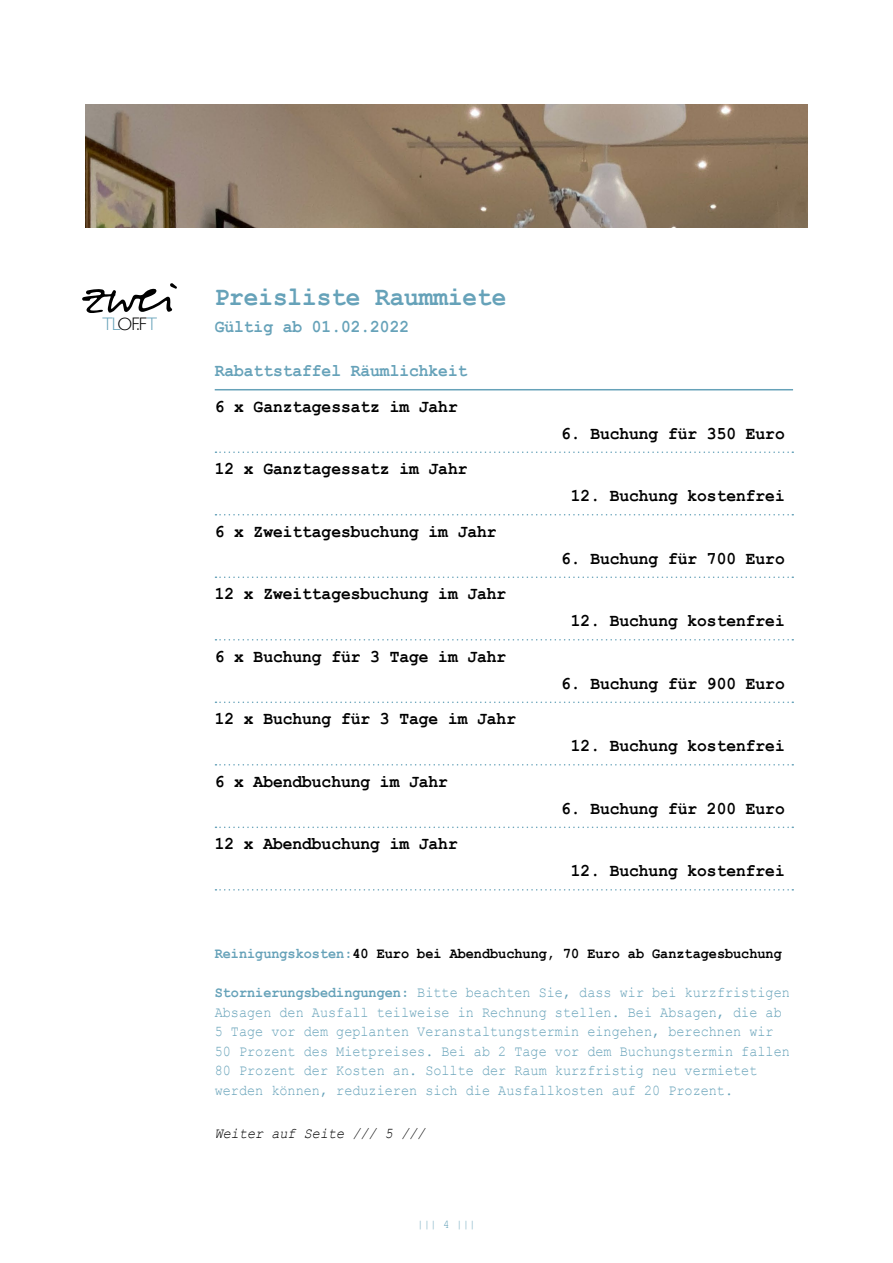
<style>
.page{position:relative;width:893px;height:1263px;background:#fff}
.page>*{position:absolute;margin:0;border:0;box-sizing:border-box;transform-origin:0 0}
.t1{font:76.95px "Darkwoman";color:#000}
.t2{font:700 27px "Courier New";color:#66a2b9;scale:.9 1}
.t3{font:300 18.15px "Gill Sans";letter-spacing:-.06em;color:#000}
.t4{font:700 18px "Courier New";color:#000;scale:.9 1}
.t5{font:700 18px "Courier New";color:#66a2b9;scale:.9 1}
.t6{font:15px/19.5px "Courier New";color:#66a2b9;scale:.9 1}
.t7{font:700 15px "Courier New";color:#000;scale:.9 1}
.t8{font:italic 15px "Courier New";color:#000;scale:.9 1}
.t9{font:12px "Courier New";color:#66a2b9;scale:.9 1}
.s1{color:#66a2b9}
.s2{font-weight:700}
</style>
<div class="page">
<hr style="left:215px;top:389px;width:578px;height:1px;background:#66a2b9">
<svg style="left:215px;top:451px;width:578px;height:2px"></svg>
<svg style="left:215px;top:514px;width:578px;height:1px"></svg>
<svg style="left:215px;top:576px;width:578px;height:2px"></svg>
<svg style="left:215px;top:639px;width:578px;height:1px"></svg>
<svg style="left:215px;top:701px;width:578px;height:2px"></svg>
<svg style="left:215px;top:764px;width:578px;height:1px"></svg>
<svg style="left:215px;top:826px;width:578px;height:2px"></svg>
<svg style="left:215px;top:889px;width:578px;height:1px"></svg>
<img style="left:85px;top:104px;width:723px;height:123px">
<h1 class="t1" style="left:86px;top:241px;width:93px">zwei</h1>
<p class="t3" style="left:102px;top:309px;width:56px"><span class="s1">TL</span>OF.F<span class="s1">T</span></p>
<h2 class="t2" style="left:215px;top:280px;width:326px">Preisliste Raummiete</h2>
<p class="t5" style="left:215px;top:315px;width:218px">Gültig ab 01.02.2022</p>
<p class="t5" style="left:215px;top:359px;width:282px">Rabattstaffel Räumlichkeit</p>
<p class="t4" style="left:215px;top:395px;width:272px">6 x Ganztagessatz im Jahr</p>
<p class="t4" style="left:215px;top:457px;width:282px">12 x Ganztagessatz im Jahr</p>
<p class="t4" style="left:215px;top:520px;width:315px">6 x Zweittagesbuchung im Jahr</p>
<p class="t4" style="left:215px;top:582px;width:326px">12 x Zweittagesbuchung im Jahr</p>
<p class="t4" style="left:215px;top:645px;width:326px">6 x Buchung für 3 Tage im Jahr</p>
<p class="t4" style="left:215px;top:707px;width:336px">12 x Buchung für 3 Tage im Jahr</p>
<p class="t4" style="left:215px;top:770px;width:261px">6 x Abendbuchung im Jahr</p>
<p class="t4" style="left:215px;top:832px;width:272px">12 x Abendbuchung im Jahr</p>
<p class="t4" style="left:561px;top:422px;width:250px">6. Buchung für 350 Euro</p>
<p class="t4" style="left:571px;top:484px;width:239px">12. Buchung kostenfrei</p>
<p class="t4" style="left:561px;top:547px;width:250px">6. Buchung für 700 Euro</p>
<p class="t4" style="left:571px;top:609px;width:239px">12. Buchung kostenfrei</p>
<p class="t4" style="left:561px;top:672px;width:250px">6. Buchung für 900 Euro</p>
<p class="t4" style="left:571px;top:734px;width:239px">12. Buchung kostenfrei</p>
<p class="t4" style="left:561px;top:797px;width:250px">6. Buchung für 200 Euro</p>
<p class="t4" style="left:571px;top:859px;width:239px">12. Buchung kostenfrei</p>
<p class="t7" style="left:215px;top:944px;width:632px"><span class="s1">Reinigungskosten:</span>40 Euro bei Abendbuchung, 70 Euro ab Ganztagesbuchung</p>
<p class="t6" style="left:215px;top:982px;width:641px"><span class="s2">Stornierungsbedingungen:</span> Bitte beachten Sie, dass wir bei kurzfristigen Absagen den Ausfall teilweise in Rechnung stellen. Bei Absagen, die ab 5 Tage vor dem geplanten Veranstaltungstermin eingehen, berechnen wir 50 Prozent des Mietpreises. Bei ab 2 Tage vor dem Buchungstermin fallen 80 Prozent der Kosten an. Sollte der Raum kurzfristig neu vermietet werden können, reduzieren sich die Ausfallkosten auf 20 Prozent.</p>
<p class="t8" style="left:215px;top:1123px;width:236px">Weiter auf Seite /// 5 ///</p>
<p class="t9" style="left:417px;top:1217px;width:66px">||| 4 |||</p>
</div>
